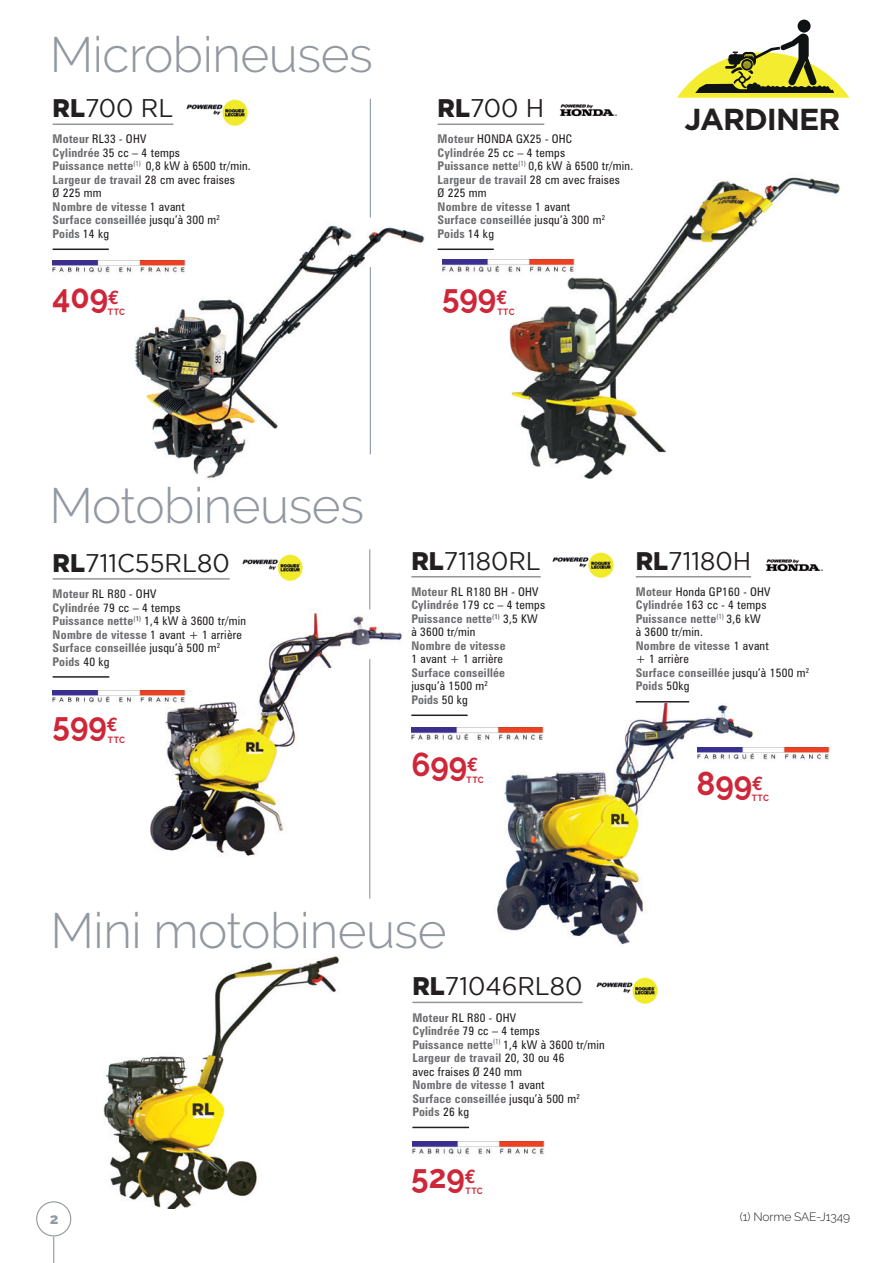
<style>
.page{position:relative;width:893px;height:1263px;background:#fff}
.page>*{position:absolute;margin:0;border:0;box-sizing:border-box;transform-origin:0 0}
.t1{font:300 49.5px "Raleway";letter-spacing:-.01em;color:#9298a0}
.t2{font:700 33px "Raleway";color:#ce2739;scale:.95 1}
.t3{font:700 30.3px "Gotham";letter-spacing:-.03em;color:#231f20}
.t4{font:25.5px "Gotham";color:#231f20;scale:.95 1}
.t5{font:800 15px "Raleway";color:#9298a0}
.t6{font:condensed 12px/13.5px "Zurich BT";letter-spacing:.02em;color:#231f20}
.t7{font:700 condensed 12px/13.5px "Zurich BT";letter-spacing:.02em;color:#6c6d70}
.t8{font:300 12px "Raleway";letter-spacing:-.01em;color:#231f20}
.t9{font:700 9px "Raleway";letter-spacing:.045em;color:#ce2739;scale:.95 1}
.s1{font-weight:900}
.s2{font-weight:400;color:#231f20}
.s3{font-weight:700;color:#6c6d70}
.s4{font-family:"Euro Mono";font-size:19.5px}
</style>
<div class="page">
<img style="left:505px;top:177px;width:335px;height:302px">
<div style="left:36px;top:1201px;width:35px;height:35px;border:1px solid #9298a0;border-radius:50%"></div>
<svg style="left:53px;top:1236px;width:1px;height:27px"></svg>
<img style="left:135px;top:217px;width:290px;height:262px">
<img style="left:150px;top:604px;width:252px;height:263px">
<img style="left:494px;top:703px;width:260px;height:242px">
<hr style="left:53px;top:123px;width:120px;height:2px;background:#939598">
<hr style="left:53px;top:249px;width:56px;height:1px;background:#231f20">
<img style="left:442px;top:260px;width:141px;height:14px">
<img style="left:53px;top:260px;width:140px;height:15px">
<hr style="left:636px;top:576px;width:115px;height:1px;background:#939598">
<hr style="left:636px;top:701px;width:53px;height:1px;background:#231f20">
<img style="left:697px;top:747px;width:133px;height:15px">
<hr style="left:411px;top:576px;width:130px;height:1px;background:#939598">
<hr style="left:411px;top:714px;width:57px;height:2px;background:#231f20">
<img style="left:411px;top:728px;width:141px;height:14px">
<hr style="left:438px;top:123px;width:106px;height:2px;background:#939598">
<hr style="left:438px;top:249px;width:56px;height:1px;background:#231f20">
<img style="left:186px;top:99px;width:63px;height:27px">
<img style="left:242px;top:554px;width:62px;height:27px">
<img style="left:552px;top:552px;width:62px;height:27px">
<img style="left:596px;top:977px;width:62px;height:27px">
<img style="left:103px;top:956px;width:236px;height:253px">
<hr style="left:53px;top:578px;width:177px;height:2px;background:#939598">
<hr style="left:53px;top:676px;width:56px;height:2px;background:#231f20">
<img style="left:53px;top:690px;width:140px;height:15px">
<hr style="left:369px;top:549px;width:1px;height:60px;background:#9298a0">
<hr style="left:369px;top:659px;width:1px;height:240px;background:#9298a0">
<hr style="left:370px;top:99px;width:1px;height:118px;background:#9298a0">
<hr style="left:370px;top:267px;width:1px;height:187px;background:#9298a0">
<img style="left:559px;top:104px;width:58px;height:13px">
<img style="left:765px;top:559px;width:58px;height:13px">
<hr style="left:412px;top:1002px;width:170px;height:1px;background:#939598">
<hr style="left:412px;top:1127px;width:57px;height:1px;background:#231f20">
<img style="left:412px;top:1142px;width:133px;height:13px">
<svg style="left:677px;top:20px;width:172px;height:78px"></svg>
<h1 class="t1" style="left:50px;top:26px;width:325px">Microbineuses</h1>
<h3 class="t4" style="left:53px;top:92px;width:129px"><span class="s1">RL</span>700 RL</h3>
<p class="t7" style="left:53px;top:132px;width:200px">Moteur <span class="s2">RL33 - OHV<br></span>Cylindrée <span class="s2">35 cc – 4 temps<br></span>Puissance nette<sup>(1)</sup> <span class="s2">0,8 kW à 6500 tr/min.<br></span>Largeur de travail <span class="s2">28 cm avec fraises<br>Ø 225 mm<br></span>Nombre de vitesse <span class="s2">1 avant<br></span>Surface conseillée <span class="s2">jusqu’à 300 m</span><sup>2<br></sup>Poids <span class="s2">14 kg</span></p>
<h3 class="t4" style="left:438px;top:92px;width:114px"><span class="s1">RL</span>700 H</h3>
<p class="t6" style="left:438px;top:132px;width:197px"><span class="s3">Moteur</span> HONDA GX25 - OHC<br><span class="s3">Cylindrée</span> 25 cc – 4 temps<br><span class="s3">Puissance nette</span><sup>(1)</sup> 0,6 kW à 6500 tr/min.<br><span class="s3">Largeur de travail</span> 28 cm avec fraises<br>Ø 225 mm<br><span class="s3">Nombre de vitesse</span> 1 avant<br><span class="s3">Surface conseillée</span> jusqu’à 300 m<sup>2<br></sup><span class="s3">Poids</span> 14 kg</p>
<h3 class="t3" style="left:685px;top:99px;width:157px">JARDINER</h3>
<h2 class="t2" style="left:53px;top:278px;width:72px">409<span class="s4">E</span></h2>
<p class="t9" style="left:108px;top:307px;width:20px">TTC</p>
<h2 class="t2" style="left:442px;top:278px;width:70px">599<span class="s4">E</span></h2>
<p class="t9" style="left:497px;top:307px;width:20px">TTC</p>
<h1 class="t1" style="left:49px;top:476px;width:316px">Motobineuses</h1>
<h3 class="t4" style="left:53px;top:546px;width:188px"><span class="s1">RL</span>711C55RL80</h3>
<p class="t7" style="left:53px;top:587px;width:195px">Moteur <span class="s2">RL R80 - OHV<br></span>Cylindrée <span class="s2">79 cc – 4 temps<br></span>Puissance nette<sup>(1)</sup> <span class="s2">1,4 kW à 3600 tr/min<br></span>Nombre de vitesse <span class="s2">1 avant + 1 arrière<br></span>Surface conseillée <span class="s2">jusqu’à 500 m</span><sup>2<br></sup>Poids <span class="s2">40 kg</span></p>
<h2 class="t2" style="left:53px;top:705px;width:70px">599<span class="s4">E</span></h2>
<p class="t9" style="left:108px;top:734px;width:20px">TTC</p>
<h3 class="t4" style="left:411px;top:544px;width:138px"><span class="s1">RL</span>71180RL</h3>
<p class="t6" style="left:411px;top:585px;width:135px"><span class="s3">Moteur</span> RL R180 BH - OHV<br><span class="s3">Cylindrée</span> 179 cc – 4 temps<br><span class="s3">Puissance nette</span><sup>(1)</sup> 3,5 KW à 3600 tr/min</p>
<p class="t7" style="left:411px;top:639px;width:96px">Nombre de vitesse</p>
<p class="t6" style="left:411px;top:652px;width:93px">1 avant + 1 arrière</p>
<p class="t7" style="left:411px;top:666px;width:95px">Surface conseillée <span class="s2">jusqu’à 1500 m</span><sup>2<br></sup>Poids <span class="s2">50 kg</span></p>
<h3 class="t4" style="left:636px;top:544px;width:123px"><span class="s1">RL</span>71180H</h3>
<p class="t6" style="left:636px;top:585px;width:175px"><span class="s3">Moteur</span> Honda GP160 - OHV<br><span class="s3">Cylindrée</span> 163 cc - 4 temps<br><span class="s3">Puissance nette</span><sup>(1)</sup> 3,6 kW<br>à 3600 tr/min.<br><span class="s3">Nombre de vitesse</span> 1 avant<br>+ 1 arrière<br><span class="s3">Surface conseillée</span> jusqu’à 1500 m<sup>2<br></sup><span class="s3">Poids</span> 50kg</p>
<h2 class="t2" style="left:411px;top:745px;width:72px">699<span class="s4">E</span></h2>
<p class="t9" style="left:467px;top:774px;width:20px">TTC</p>
<h2 class="t2" style="left:696px;top:764px;width:72px">899<span class="s4">E</span></h2>
<p class="t9" style="left:752px;top:793px;width:20px">TTC</p>
<h1 class="t1" style="left:51px;top:901px;width:398px">Mini motobineuse</h1>
<h3 class="t4" style="left:412px;top:970px;width:181px"><span class="s1">RL</span>71046RL80</h3>
<p class="t6" style="left:412px;top:1010px;width:194px"><span class="s3">Moteur</span> RL R80 - OHV<br><span class="s3">Cylindrée</span> 79 cc – 4 temps<br><span class="s3">Puissance nette</span><sup>(1)</sup> 1,4 kW à 3600 tr/min<br><span class="s3">Largeur de travail</span> 20, 30 ou 46<br>avec fraises Ø 240 mm<br><span class="s3">Nombre de vitesse</span> 1 avant<br><span class="s3">Surface conseillée</span> jusqu’à 500 m<sup>2<br></sup><span class="s3">Poids</span> 26 kg</p>
<p class="t5" style="left:50px;top:1210px;width:10px">2</p>
<h2 class="t2" style="left:411px;top:1157px;width:70px">529<span class="s4">E</span></h2>
<p class="t9" style="left:466px;top:1186px;width:20px">TTC</p>
<p class="t8" style="left:740px;top:1210px;width:112px">(1) Norme SAE-J1349</p>
</div>
